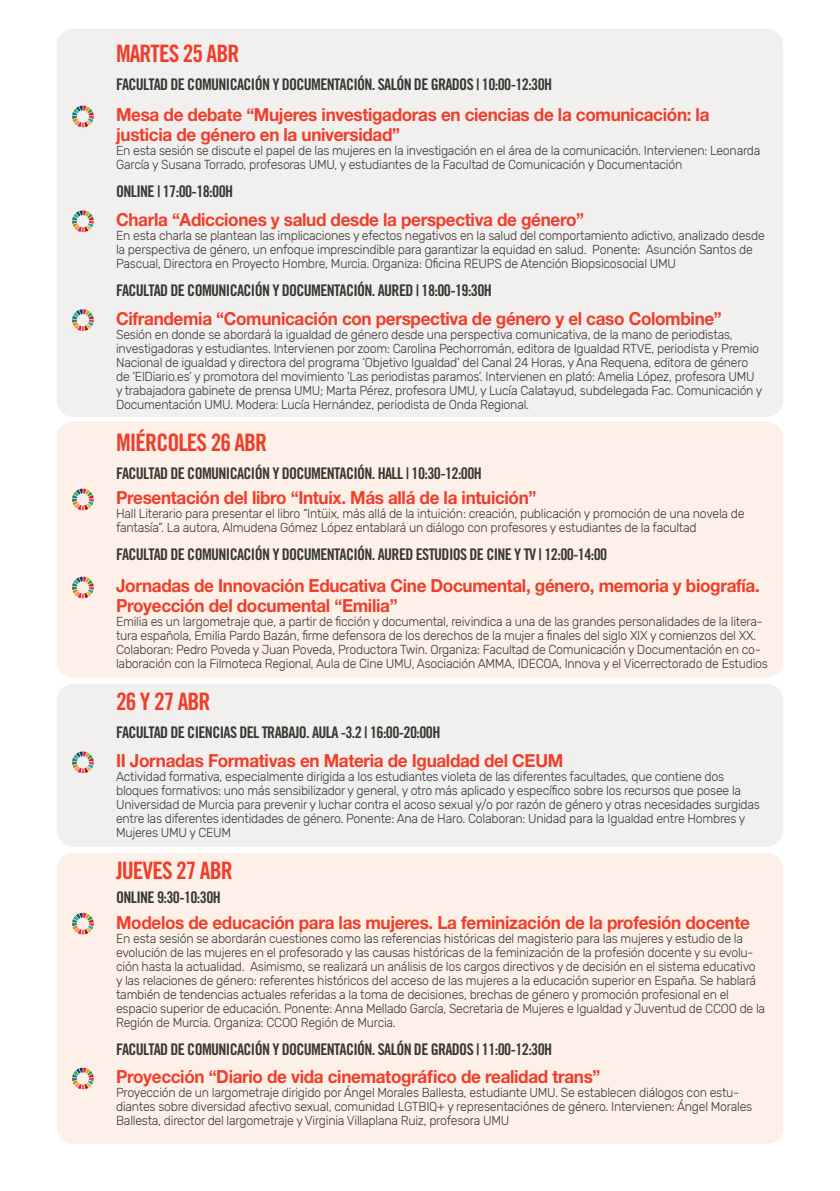
<style>
.page{position:relative;width:840px;height:1191px;background:#fff}
.page>*{position:absolute;margin:0;border:0;box-sizing:border-box;transform-origin:0 0}
.t1{font:24px "Trade Gothic LT Std Bd Cn 20";letter-spacing:-.04em;color:#ef3e2a}
.t2{font:700 18px/20px "Helvetica Neue LT Std";letter-spacing:-.02em;color:#ef3e2a;scale:.95 1}
.t3{font:16px "Trade Gothic LT Std Bd Cn 20";letter-spacing:-.04em;color:#383935}
.t4{font:300 13px/14px "Rubik";letter-spacing:-.02em;color:#383935;scale:.95 1}
</style>
<div class="page">
<div style="left:57px;top:29px;width:725px;height:388px;background:#f2efef;border-radius:17px"></div>
<div style="left:57px;top:684px;width:725px;height:162px;background:#f2efef;border-radius:17px"></div>
<div style="left:57px;top:422px;width:725px;height:255px;background:#fdf0e8;border-radius:17px"></div>
<div style="left:57px;top:853px;width:725px;height:290px;background:#fdf0e8;border-radius:17px"></div>
<svg style="left:72px;top:106px;width:22px;height:21px"></svg>
<svg style="left:72px;top:210px;width:22px;height:22px"></svg>
<svg style="left:72px;top:309px;width:22px;height:22px"></svg>
<svg style="left:72px;top:488px;width:22px;height:22px"></svg>
<svg style="left:72px;top:576px;width:22px;height:22px"></svg>
<svg style="left:72px;top:751px;width:22px;height:22px"></svg>
<svg style="left:72px;top:913px;width:22px;height:21px"></svg>
<svg style="left:72px;top:1067px;width:22px;height:22px"></svg>
<h1 class="t1" style="left:116px;top:39px;width:125px">MARTES 25 ABR</h1>
<p class="t3" style="left:116px;top:74px;width:437px">FACULTAD DE COMUNICACIÓN Y DOCUMENTACIÓN. SALÓN DE GRADOS | 10:00-12:30H</p>
<h2 class="t2" style="left:116px;top:104px;width:625px">Mesa de debate “Mujeres investigadoras en ciencias de la comunicación: la justicia de género en la universidad”</h2>
<p class="t4" style="left:116px;top:144px;width:679px">En esta sesión se discute el papel de las mujeres en la investigación en el área de la comunicación. Intervienen: Leonarda<br>García y Susana Torrado, profesoras UMU, y estudiantes de la Facultad de Comunicación y Documentación</p>
<p class="t3" style="left:116px;top:182px;width:118px">ONLINE | 17:00-18:00H</p>
<h2 class="t2" style="left:116px;top:209px;width:494px">Charla “Adicciones y salud desde la perspectiva de género”</h2>
<p class="t4" style="left:116px;top:229px;width:684px">En esta charla se plantean las implicaciones y efectos negativos en la salud del comportamiento adictivo, analizado desde la perspectiva de género, un enfoque imprescindible para garantizar la equidad en salud. Ponente: Asunción Santos de<br>Pascual, Directora en Proyecto Hombre, Murcia. Organiza: Oficina REUPS de Atención Biopsicosocial UMU</p>
<p class="t3" style="left:116px;top:281px;width:377px">FACULTAD DE COMUNICACIÓN Y DOCUMENTACIÓN. AURED | 18:00-19:30H</p>
<h2 class="t2" style="left:116px;top:308px;width:638px">Cifrandemia “Comunicación con perspectiva de género y el caso Colombine”</h2>
<p class="t4" style="left:116px;top:328px;width:681px">Sesión en donde se abordará la igualdad de género desde una perspectiva comunicativa, de la mano de periodistas, investigadoras y estudiantes. Intervienen por zoom: Carolina Pechorromán, editora de Igualdad RTVE, periodista y Premio Nacional de igualdad y directora del programa ‘Objetivo Igualdad’ del Canal 24 Horas, y Ana Requena, editora de género de ‘ElDiario.es’ y promotora del movimiento ‘Las periodistas paramos’. Intervienen en plató: Amelia López, profesora UMU y trabajadora gabinete de prensa UMU; Marta Pérez, profesora UMU, y Lucía Calatayud, subdelegada Fac. Comunicación y Documentación UMU. Modera: Lucía Hernández, periodista de Onda Regional.</p>
<h1 class="t1" style="left:116px;top:428px;width:152px">MIÉRCOLES 26 ABR</h1>
<p class="t3" style="left:116px;top:463px;width:367px">FACULTAD DE COMUNICACIÓN Y DOCUMENTACIÓN. HALL | 10:30-12:00H</p>
<h2 class="t2" style="left:116px;top:487px;width:443px">Presentación del libro “Intuix. Más allá de la intuición”</h2>
<p class="t4" style="left:116px;top:507px;width:662px">Hall Literario para presentar el libro “Intüix, más allá de la intuición: creación, publicación y promoción de una novela de fantasía”. La autora, Almudena Gómez López entablará un diálogo con profesores y estudiantes de la facultad</p>
<p class="t3" style="left:116px;top:545px;width:492px">FACULTAD DE COMUNICACIÓN Y DOCUMENTACIÓN. AURED ESTUDIOS DE CINE Y TV | 12:00-14:00</p>
<h2 class="t2" style="left:116px;top:575px;width:678px">Jornadas de Innovación Educativa Cine Documental, género, memoria y biografía.<br>Proyección del documental “Emilia”</h2>
<p class="t4" style="left:116px;top:615px;width:687px">Emilia es un largometraje que, a partir de ficción y documental, reivindica a una de las grandes personalidades de la litera&shy;tura española, Emilia Pardo Bazán, firme defensora de los derechos de la mujer a finales del siglo XIX y comienzos del XX.<br>Colaboran: Pedro Poveda y Juan Poveda, Productora Twin. Organiza: Facultad de Comunicación y Documentación en co&shy;laboración con la Filmoteca Regional, Aula de Cine UMU, Asociación AMMA, IDECOA, Innova y el Vicerrectorado de Estudios</p>
<h1 class="t1" style="left:116px;top:687px;width:96px">26 Y 27 ABR</h1>
<p class="t3" style="left:116px;top:723px;width:325px">FACULTAD DE CIENCIAS DEL TRABAJO. AULA -3.2 | 16:00-20:00H</p>
<h2 class="t2" style="left:116px;top:750px;width:472px">II Jornadas Formativas en Materia de Igualdad del CEUM</h2>
<p class="t4" style="left:116px;top:770px;width:678px">Actividad formativa, especialmente dirigida a los estudiantes violeta de las diferentes facultades, que contiene dos bloques formativos: uno más sensibilizador y general, y otro más aplicado y específico sobre los recursos que posee la Universidad de Murcia para prevenir y luchar contra el acoso sexual y/o por razón de género y otras necesidades surgidas entre las diferentes identidades de género. Ponente: Ana de Haro. Colaboran: Unidad para la Igualdad entre Hombres y Mujeres UMU y CEUM</p>
<h1 class="t1" style="left:116px;top:856px;width:118px">JUEVES 27 ABR</h1>
<p class="t3" style="left:116px;top:887px;width:106px">ONLINE 9:30-10:30H</p>
<h2 class="t2" style="left:116px;top:911px;width:668px">Modelos de educación para las mujeres. La feminización de la profesión docente</h2>
<p class="t4" style="left:116px;top:931px;width:684px">En esta sesión se abordarán cuestiones como las referencias históricas del magisterio para las mujeres y estudio de la evolución de las mujeres en el profesorado y las causas históricas de la feminización de la profesión docente y su evolu&shy;ción hasta la actualidad. Asimismo, se realizará un análisis de los cargos directivos y de decisión en el sistema educativo y las relaciones de género: referentes históricos del acceso de las mujeres a la educación superior en España. Se hablará también de tendencias actuales referidas a la toma de decisiones, brechas de género y promoción profesional en el espacio superior de educación. Ponente: Anna Mellado García, Secretaria de Mujeres e Igualdad y Juventud de CCOO de la Región de Murcia. Organiza: CCOO Región de Murcia.</p>
<p class="t3" style="left:116px;top:1039px;width:437px">FACULTAD DE COMUNICACIÓN Y DOCUMENTACIÓN. SALÓN DE GRADOS | 11:00-12:30H</p>
<h2 class="t2" style="left:116px;top:1066px;width:511px">Proyección “Diario de vida cinematográfico de realidad trans”</h2>
<p class="t4" style="left:116px;top:1086px;width:670px">Proyección de un largometraje dirigido por Ángel Morales Ballesta, estudiante UMU. Se establecen diálogos con estu&shy;diantes sobre diversidad afectivo sexual, comunidad LGTBIQ+ y representaciónes de género. Intervienen: Ángel Morales<br>Ballesta, director del largometraje y Virginia Villaplana Ruiz, profesora UMU</p>
</div>
